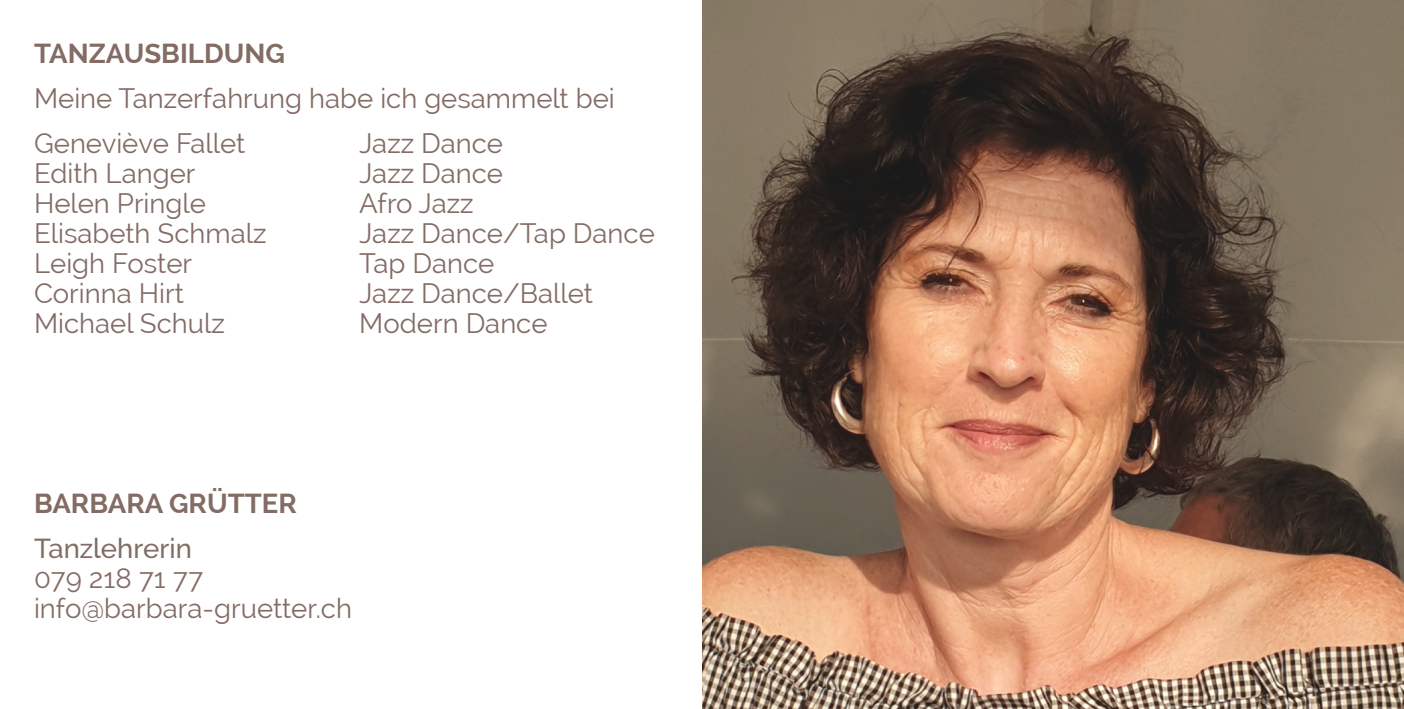
<style>
.page{position:relative;width:1404px;height:709px;background:#fff}
.page>*{position:absolute;margin:0;border:0;box-sizing:border-box;transform-origin:0 0}
.t1{font:27.5px "Raleway";color:#836c64}
.t2{font:700 27.5px "Raleway";color:#836c64}
.t3{font:500 27.5px "Raleway";color:#836c64}
</style>
<div class="page">
<img style="left:702px;top:0;width:701px;height:709px">
<p class="t2" style="left:34px;top:37px;width:252px">TANZAUSBILDUNG</p>
<p class="t1" style="left:34px;top:82px;width:582px">Meine Tanzerfahrung habe ich gesammelt bei</p>
<p class="t1" style="left:34px;top:127px;width:213px">Geneviève Fallet</p>
<p class="t1" style="left:359px;top:127px;width:145px">Jazz Dance</p>
<p class="t1" style="left:34px;top:157px;width:163px">Edith Langer</p>
<p class="t1" style="left:359px;top:157px;width:145px">Jazz Dance</p>
<p class="t1" style="left:34px;top:187px;width:173px">Helen Pringle</p>
<p class="t1" style="left:359px;top:187px;width:116px">Afro Jazz</p>
<p class="t1" style="left:34px;top:217px;width:234px">Elisabeth Schmalz</p>
<p class="t1" style="left:359px;top:217px;width:297px">Jazz Dance/Tap Dance</p>
<p class="t1" style="left:34px;top:247px;width:160px">Leigh Foster</p>
<p class="t1" style="left:359px;top:247px;width:137px">Tap Dance</p>
<p class="t1" style="left:34px;top:277px;width:151px">Corinna Hirt</p>
<p class="t1" style="left:359px;top:277px;width:235px">Jazz Dance/Ballet</p>
<p class="t1" style="left:34px;top:307px;width:192px">Michael Schulz</p>
<p class="t1" style="left:359px;top:307px;width:190px">Modern Dance</p>
<p class="t2" style="left:34px;top:487px;width:264px">BARBARA GRÜTTER</p>
<p class="t3" style="left:34px;top:532px;width:159px">Tanzlehrerin</p>
<p class="t1" style="left:34px;top:562px;width:171px">079 218 71 77</p>
<p class="t1" style="left:34px;top:592px;width:319px">info@barbara-gruetter.ch</p>
</div>
